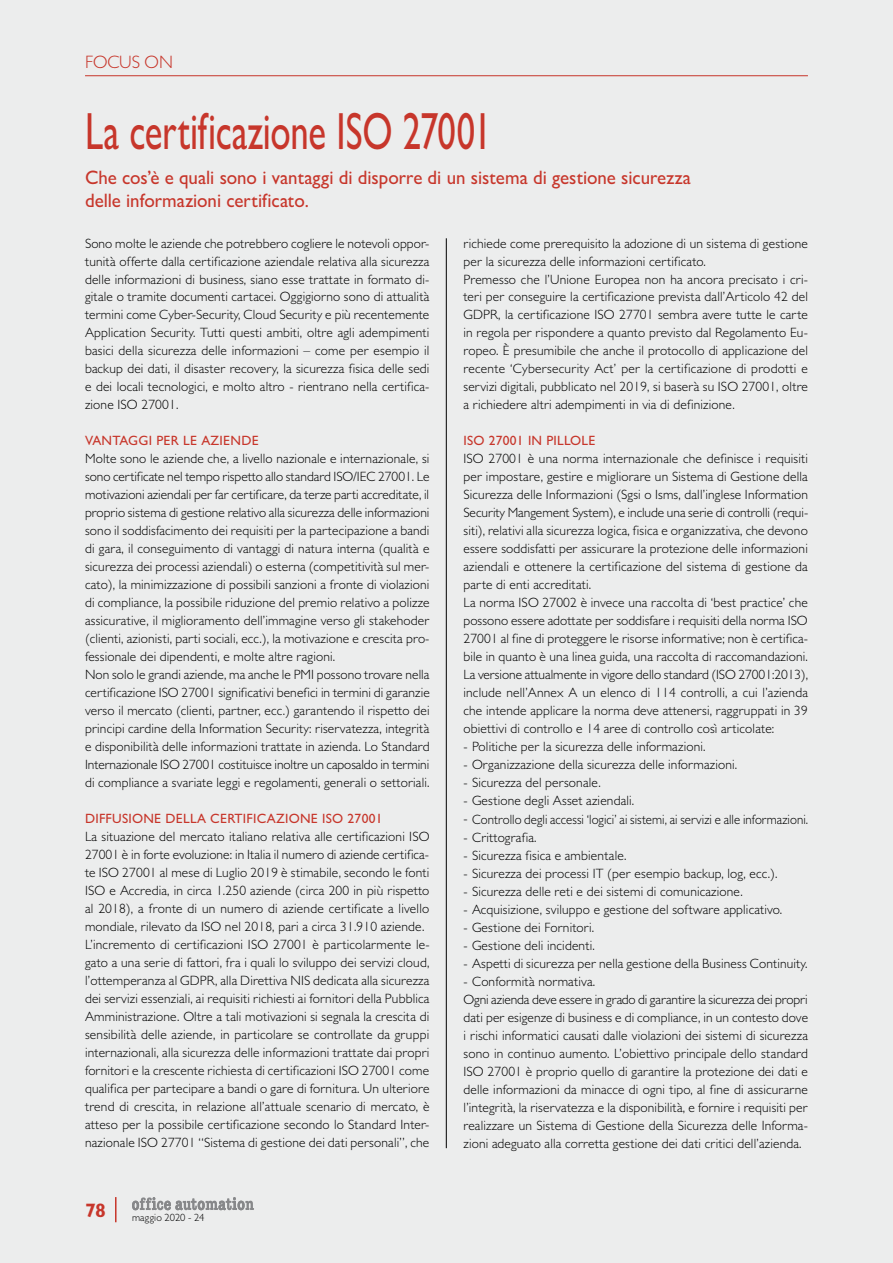
<style>
.page{position:relative;width:893px;height:1263px;background:#eceded}
.page>*{position:absolute;margin:0;border:0;box-sizing:border-box;transform-origin:0 0}
.t1{font:500 52.5px "Gill Sans MT Pro";letter-spacing:-.01em;color:#c7362b;scale:.7 1}
.t2{font:500 19.5px/22.5px "Gill Sans MT Pro";color:#c7362b}
.t3{font:700 19.5px "Gill Sans MT Pro";color:#c7362b}
.t4{font:300 18px "Gill Sans MT Pro";color:#c7362b}
.t5{font:300 13.5px/18px "Gill Sans MT Pro";letter-spacing:.01em;color:#000}
.t6{font:500 13.5px "Gill Sans MT Pro";letter-spacing:.02em;color:#c7362b}
.t7{font:300 10.5px "Gill Sans MT Pro";letter-spacing:.015em;color:#000}
</style>
<div class="page">
<svg style="left:132px;top:1197px;width:122px;height:13px"></svg>
<hr style="left:115px;top:1197px;width:2px;height:25px;background:#c7362b">
<hr style="left:85px;top:75px;width:723px;height:1px;background:#c7362b">
<hr style="left:446px;top:238px;width:1px;height:910px;background:#000">
<h3 class="t4" style="left:85px;top:51px;width:89px">FOCUS ON</h3>
<h1 class="t1" style="left:85px;top:100px;width:583px">La certificazione ISO 27001</h1>
<h2 class="t2" style="left:85px;top:166px;width:607px">Che cos’è e quali sono i vantaggi di disporre di un sistema di gestione sicurezza delle informazioni certificato.</h2>
<p class="t5" style="left:85px;top:234px;width:346px;text-align:justify">Sono molte le aziende che potrebbero cogliere le notevoli oppor&shy;tunità offerte dalla certificazione aziendale relativa alla sicurezza delle informazioni di business, siano esse trattate in formato di&shy;gitale o tramite documenti cartacei. Oggigiorno sono di attualità termini come Cyber-Security, Cloud Security e più recentemente Application Security. Tutti questi ambiti, oltre agli adempimenti basici della sicurezza delle informazioni – come per esempio il backup dei dati, il disaster recovery, la sicurezza fisica delle sedi e dei locali tecnologici, e molto altro - rientrano nella certifica&shy;zione ISO 27001.</p>
<p class="t6" style="left:85px;top:433px;width:175px">VANTAGGI PER LE AZIENDE</p>
<p class="t5" style="left:85px;top:450px;width:346px">Molte sono le aziende che, a livello nazionale e internazionale, si sono certificate nel tempo rispetto allo standard ISO/IEC 27001. Le motivazioni aziendali per far certificare, da terze parti accreditate, il proprio sistema di gestione relativo alla sicurezza delle informazioni sono il soddisfacimento dei requisiti per la partecipazione a bandi di gara, il conseguimento di vantaggi di natura interna (qualità e sicurezza dei processi aziendali) o esterna (competitività sul mer&shy;cato), la minimizzazione di possibili sanzioni a fronte di violazioni di compliance, la possibile riduzione del premio relativo a polizze assicurative, il miglioramento dell’immagine verso gli stakehoder (clienti, azionisti, parti sociali, ecc.), la motivazione e crescita pro&shy;fessionale dei dipendenti, e molte altre ragioni.<br>Non solo le grandi aziende, ma anche le PMI possono trovare nella certificazione ISO 27001 significativi benefici in termini di garanzie verso il mercato (clienti, partner, ecc.) garantendo il rispetto dei principi cardine della Information Security: riservatezza, integrità e disponibilità delle informazioni trattate in azienda. Lo Standard Internazionale ISO 27001 costituisce inoltre un caposaldo in termini di compliance a svariate leggi e regolamenti, generali o settoriali.</p>
<p class="t6" style="left:85px;top:811px;width:299px">DIFFUSIONE DELLA CERTIFICAZIONE ISO 27001</p>
<p class="t5" style="left:85px;top:828px;width:346px">La situazione del mercato italiano relativa alle certificazioni ISO 27001 è in forte evoluzione: in Italia il numero di aziende certifica&shy;te ISO 27001 al mese di Luglio 2019 è stimabile, secondo le fonti ISO e Accredia, in circa 1.250 aziende (circa 200 in più rispetto al 2018), a fronte di un numero di aziende certificate a livello mondiale, rilevato da ISO nel 2018, pari a circa 31.910 aziende.<br>L’incremento di certificazioni ISO 27001 è particolarmente le&shy;gato a una serie di fattori, fra i quali lo sviluppo dei servizi cloud, l’ottemperanza al GDPR, alla Direttiva NIS dedicata alla sicurezza dei servizi essenziali, ai requisiti richiesti ai fornitori della Pubblica Amministrazione. Oltre a tali motivazioni si segnala la crescita di sensibilità delle aziende, in particolare se controllate da gruppi internazionali, alla sicurezza delle informazioni trattate dai propri fornitori e la crescente richiesta di certificazioni ISO 27001 come qualifica per partecipare a bandi o gare di fornitura. Un ulteriore trend di crescita, in relazione all’attuale scenario di mercato, è atteso per la possibile certificazione secondo lo Standard Inter&shy;nazionale ISO 27701 “Sistema di gestione dei dati personali”, che</p>
<h2 class="t3" style="left:85px;top:1198px;width:22px">78</h2>
<p class="t7" style="left:132px;top:1211px;width:74px">maggio 2020 - 24</p>
<p class="t5" style="left:463px;top:234px;width:346px">richiede come prerequisito la adozione di un sistema di gestione per la sicurezza delle informazioni certificato.<br>Premesso che l’Unione Europea non ha ancora precisato i cri&shy;teri per conseguire la certificazione prevista dall’Articolo 42 del GDPR, la certificazione ISO 27701 sembra avere tutte le carte in regola per rispondere a quanto previsto dal Regolamento Eu&shy;ropeo. È presumibile che anche il protocollo di applicazione del recente ‘Cybersecurity Act’ per la certificazione di prodotti e servizi digitali, pubblicato nel 2019, si baserà su ISO 27001, oltre a richiedere altri adempimenti in via di definizione.</p>
<p class="t6" style="left:463px;top:433px;width:133px">ISO 27001 IN PILLOLE</p>
<p class="t5" style="left:463px;top:450px;width:346px">ISO 27001 è una norma internazionale che definisce i requisiti per impostare, gestire e migliorare un Sistema di Gestione della Sicurezza delle Informazioni (Sgsi o Isms, dall’inglese Information Security Mangement System), e include una serie di controlli (requi&shy;siti), relativi alla sicurezza logica, fisica e organizzativa, che devono essere soddisfatti per assicurare la protezione delle informazioni aziendali e ottenere la certificazione del sistema di gestione da parte di enti accreditati.<br>La norma ISO 27002 è invece una raccolta di ‘best practice’ che possono essere adottate per soddisfare i requisiti della norma ISO 27001 al fine di proteggere le risorse informative; non è certifica&shy;bile in quanto è una linea guida, una raccolta di raccomandazioni.<br>La versione attualmente in vigore dello standard (ISO 27001:2013), include nell’Annex A un elenco di 114 controlli, a cui l’azienda che intende applicare la norma deve attenersi, raggruppati in 39 obiettivi di controllo e 14 aree di controllo così articolate:</p>
<p class="t5" style="left:463px;top:738px;width:244px">- Politiche per la sicurezza delle informazioni.</p>
<p class="t5" style="left:463px;top:756px;width:275px">- Organizzazione della sicurezza delle informazioni.</p>
<p class="t5" style="left:463px;top:774px;width:139px">- Sicurezza del personale.</p>
<p class="t5" style="left:463px;top:792px;width:172px">- Gestione degli Asset aziendali.</p>
<p class="t5" style="left:463px;top:810px;width:346px">- Controllo degli accessi ‘logici’ ai sistemi, ai servizi e alle informazioni.</p>
<p class="t5" style="left:463px;top:828px;width:75px">- Crittografia.</p>
<p class="t5" style="left:463px;top:846px;width:165px">- Sicurezza fisica e ambientale.</p>
<p class="t5" style="left:463px;top:864px;width:315px">- Sicurezza dei processi IT (per esempio backup, log, ecc.).</p>
<p class="t5" style="left:463px;top:882px;width:281px">- Sicurezza delle reti e dei sistemi di comunicazione.</p>
<p class="t5" style="left:463px;top:900px;width:320px">- Acquisizione, sviluppo e gestione del software applicativo.</p>
<p class="t5" style="left:463px;top:918px;width:132px">- Gestione dei Fornitori.</p>
<p class="t5" style="left:463px;top:936px;width:133px">- Gestione deli incidenti.</p>
<p class="t5" style="left:463px;top:954px;width:346px">- Aspetti di sicurezza per nella gestione della Business Continuity.</p>
<p class="t5" style="left:463px;top:972px;width:346px">- Conformità normativa.<br>Ogni azienda deve essere in grado di garantire la sicurezza dei propri dati per esigenze di business e di compliance, in un contesto dove i rischi informatici causati dalle violazioni dei sistemi di sicurezza sono in continuo aumento. L’obiettivo principale dello standard ISO 27001 è proprio quello di garantire la protezione dei dati e delle informazioni da minacce di ogni tipo, al fine di assicurarne l’integrità, la riservatezza e la disponibilità, e fornire i requisiti per realizzare un Sistema di Gestione della Sicurezza delle Informa&shy;zioni adeguato alla corretta gestione dei dati critici dell’azienda.</p>
</div>
